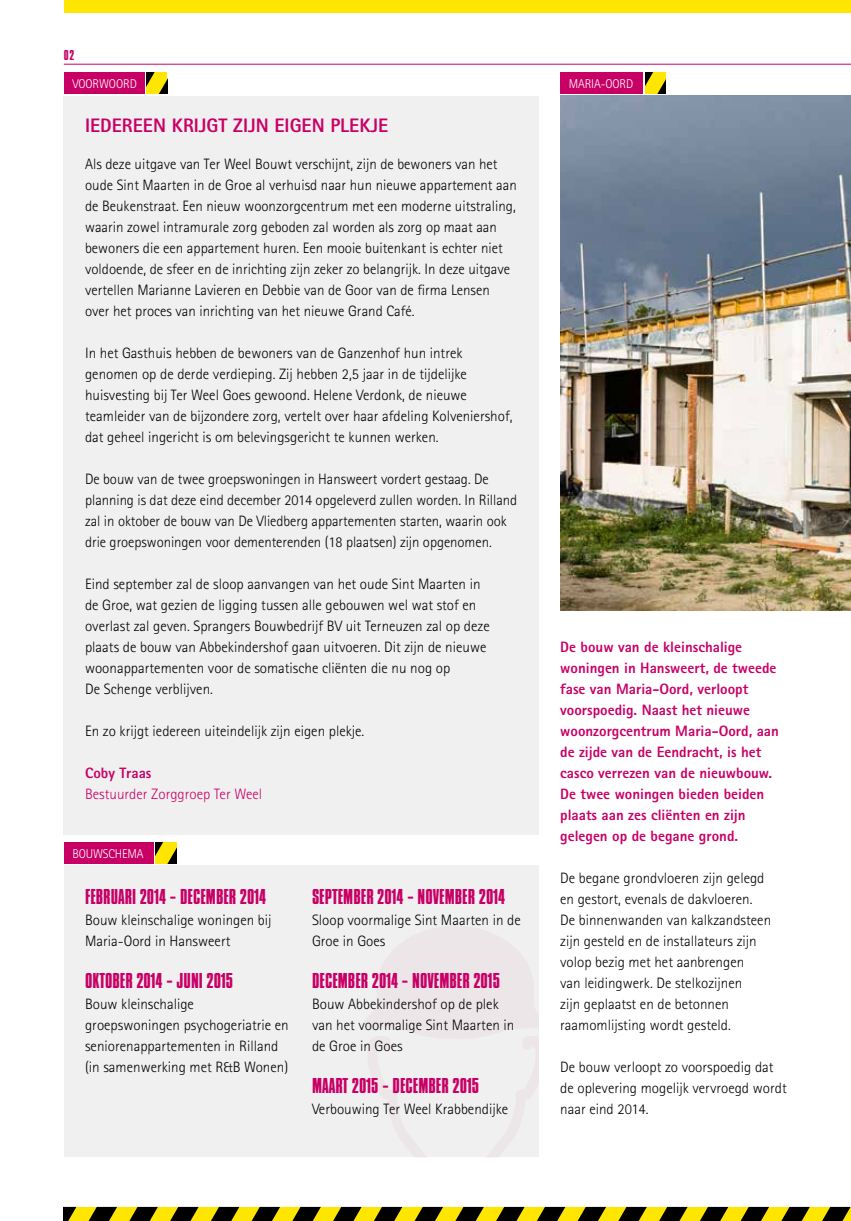
<style>
.page{position:relative;width:851px;height:1221px;background:#fff}
.page>*{position:absolute;margin:0;border:0;box-sizing:border-box;transform-origin:0 0}
.t1{font:22.5px "Compacta Plain";color:#c80066}
.t2{font:800 19.5px "Agfa Rotis Sans Serif";color:#c80066}
.t3{font:300 15px/21px "Agfa Rotis Sans Serif";color:#000}
.t4{font:800 15px/21px "Agfa Rotis Sans Serif";color:#c80066}
.t5{font:300 15px "Agfa Rotis Sans Serif";color:#c80066}
.t6{font:15px "Compacta Plain";color:#c80066}
.t7{font:300 12.75px "Agfa Rotis Sans Serif";letter-spacing:-.01em;color:#fff}
</style>
<div class="page">
<hr style="left:64px;top:64px;width:786px;height:1px;background:#c80066">
<div style="left:64px;top:0;width:786px;height:13px;background:#ffe600"></div>
<svg style="left:64px;top:1206px;width:786px;height:14px;background:#867b11"></svg>
<div style="left:64px;top:96px;width:475px;height:738px;background:#f0f0f0"></div>
<div style="left:64px;top:72px;width:81px;height:22px;background:#c80066"></div>
<svg style="left:147px;top:72px;width:20px;height:22px"></svg>
<div style="left:560px;top:72px;width:83px;height:22px;background:#c80066"></div>
<svg style="left:645px;top:72px;width:20px;height:22px"></svg>
<div style="left:64px;top:865px;width:474px;height:292px;background:#f0f0f0"></div>
<svg style="left:155px;top:842px;width:21px;height:21px"></svg>
<div style="left:64px;top:842px;width:89px;height:21px;background:#c80066"></div>
<img style="left:560px;top:96px;width:290px;height:514px">
<p class="t6" style="left:64px;top:46px;width:12px">02</p>
<p class="t7" style="left:72px;top:76px;width:66px">VOORWOORD</p>
<p class="t7" style="left:568px;top:76px;width:66px">MARIA-OORD</p>
<h2 class="t2" style="left:85px;top:113px;width:305px">IEDEREEN KRIJGT ZIJN EIGEN PLEKJE</h2>
<p class="t3" style="left:85px;top:153px;width:433px">Als deze uitgave van Ter Weel Bouwt verschijnt, zijn de bewoners van het oude Sint Maarten in de Groe al verhuisd naar hun nieuwe appartement aan de Beukenstraat. Een nieuw woonzorgcentrum met een moderne uitstraling, waarin zowel intramurale zorg geboden zal worden als zorg op maat aan bewoners die een appartement huren. Een mooie buitenkant is echter niet voldoende, de sfeer en de inrichting zijn zeker zo belangrijk. In deze uitgave vertellen Marianne Lavieren en Debbie van de Goor van de firma Lensen over het proces van inrichting van het nieuwe Grand Café.</p>
<p class="t3" style="left:85px;top:342px;width:429px">In het Gasthuis hebben de bewoners van de Ganzenhof hun intrek genomen op de derde verdieping. Zij hebben 2,5 jaar in de tijdelijke huisvesting bij Ter Weel Goes gewoond. Helene Verdonk, de nieuwe teamleider van de bijzondere zorg, vertelt over haar afdeling Kolveniershof, dat geheel ingericht is om belevingsgericht te kunnen werken.</p>
<p class="t3" style="left:85px;top:468px;width:433px">De bouw van de twee groepswoningen in Hansweert vordert gestaag. De planning is dat deze eind december 2014 opgeleverd zullen worden. In Rilland zal in oktober de bouw van De Vliedberg appartementen starten, waarin ook drie groepswoningen voor dementerenden (18 plaatsen) zijn opgenomen.</p>
<p class="t3" style="left:85px;top:573px;width:406px">Eind september zal de sloop aanvangen van het oude Sint Maarten in de Groe, wat gezien de ligging tussen alle gebouwen wel wat stof en overlast zal geven. Sprangers Bouwbedrijf BV uit Terneuzen zal op deze plaats de bouw van Abbekindershof gaan uitvoeren. Dit zijn de nieuwe woonappartementen voor de somatische cliënten die nu nog op<br>De Schenge verblijven.</p>
<p class="t3" style="left:85px;top:720px;width:281px">En zo krijgt iedereen uiteindelijk zijn eigen plekje.</p>
<p class="t4" style="left:85px;top:762px;width:68px">Coby Traas</p>
<p class="t5" style="left:85px;top:785px;width:178px">Bestuurder Zorggroep Ter Weel</p>
<p class="t7" style="left:72px;top:846px;width:66px">V ORWOORD</p>
<h1 class="t1" style="left:85px;top:884px;width:182px">FEBRUARI 2014 – DECEMBER 2014</h1>
<p class="t3" style="left:85px;top:909px;width:188px">Bouw kleinschalige woningen bij<br>Maria-Oord in Hansweert</p>
<h1 class="t1" style="left:85px;top:968px;width:149px">OKTOBER 2014 – JUNI 2015</h1>
<p class="t3" style="left:85px;top:993px;width:205px">Bouw kleinschalige groepswoningen psychogeriatrie en seniorenappartementen in Rilland (in samenwerking met R&amp;B Wonen)</p>
<p class="t7" style="left:72px;top:846px;width:73px">BOUWSCHEMA</p>
<h1 class="t1" style="left:312px;top:884px;width:194px">SEPTEMBER 2014 – NOVEMBER 2014</h1>
<p class="t3" style="left:312px;top:909px;width:210px">Sloop voormalige Sint Maarten in de<br>Groe in Goes</p>
<h1 class="t1" style="left:312px;top:968px;width:189px">DECEMBER 2014 – NOVEMBER 2015</h1>
<p class="t3" style="left:312px;top:993px;width:204px">Bouw Abbekindershof op de plek van het voormalige Sint Maarten in de Groe in Goes</p>
<h1 class="t1" style="left:312px;top:1073px;width:168px">MAART 2015 – DECEMBER 2015</h1>
<p class="t3" style="left:312px;top:1098px;width:198px">Verbouwing Ter Weel Krabbendijke</p>
<p class="t4" style="left:560px;top:636px;width:220px">De bouw van de kleinschalige woningen in Hansweert, de tweede fase van Maria-Oord, verloopt voorspoedig. Naast het nieuwe woonzorgcentrum Maria-Oord, aan de zijde van de Eendracht, is het casco verrezen van de nieuwbouw.<br>De twee woningen bieden beiden plaats aan zes cliënten en zijn gelegen op de begane grond.</p>
<p class="t3" style="left:560px;top:867px;width:212px">De begane grondvloeren zijn gelegd en gestort, evenals de dakvloeren.<br>De binnenwanden van kalkzandsteen zijn gesteld en de installateurs zijn volop bezig met het aanbrengen<br>van leidingwerk. De stelkozijnen<br>zijn geplaatst en de betonnen raamomlijsting wordt gesteld.</p>
<p class="t3" style="left:560px;top:1056px;width:228px">De bouw verloopt zo voorspoedig dat de oplevering mogelijk vervroegd wordt naar eind 2014.</p>
</div>
